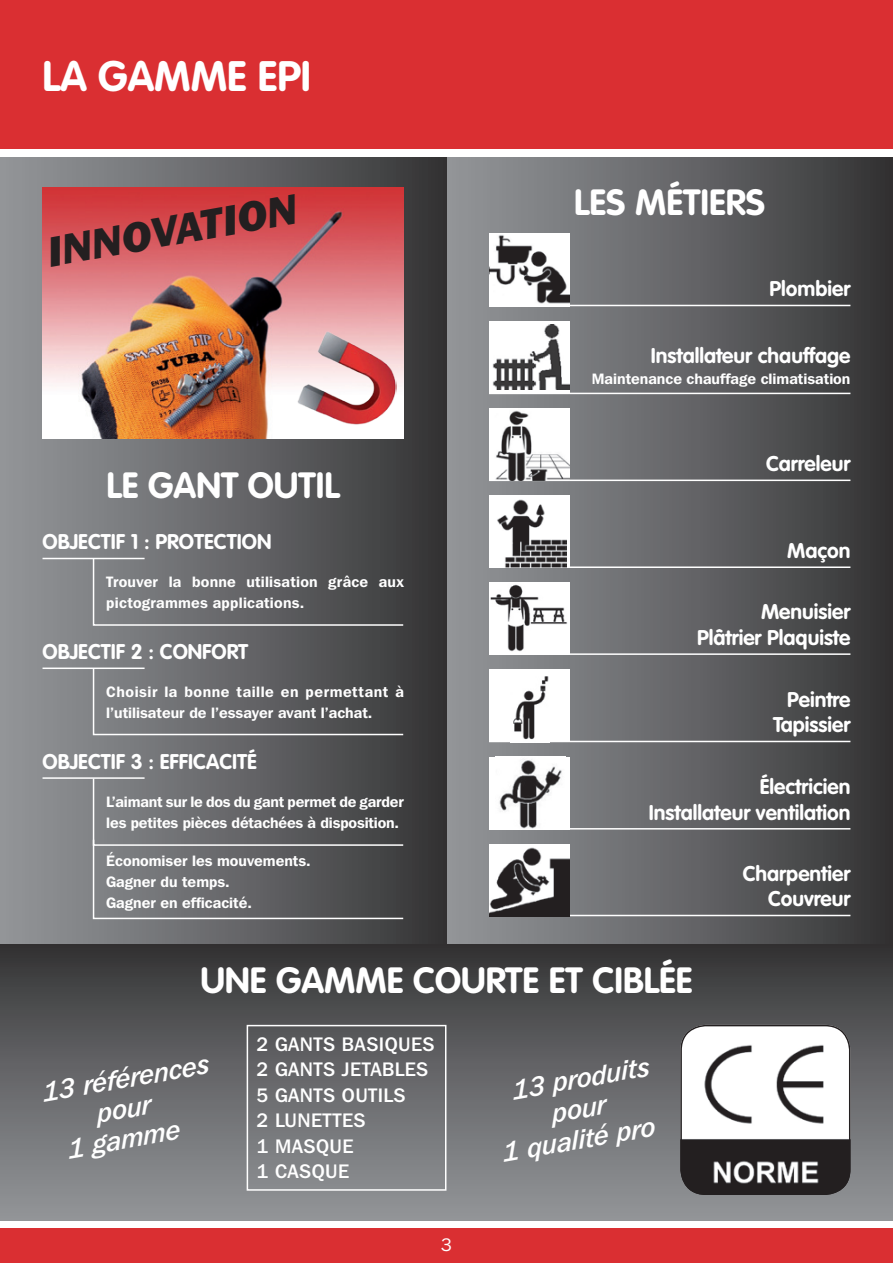
<style>
.page{position:relative;width:893px;height:1263px;background:#fff}
.page>*{position:absolute;margin:0;border:0;box-sizing:border-box;transform-origin:0 0}
.t1{font:700 42px "VAG Rounded";color:#fff}
.t2{font:italic 800 42px "Franklin Gothic IT Cby BT";color:#231f20}
.t3{font:700 36px "VAG Rounded";color:#fff}
.t4{font:italic 27px "Franklin Gothic IT Cby BT Med Ital";color:#fff}
.t5{font:700 21px/25.5px "VAG Rounded";color:#fff;text-align:right}
.t6{font:500 19.5px/25.5px "Franklin Gothic IT Cby BT";letter-spacing:.02em;color:#fff}
.t7{font:18px "Franklin Gothic IT Cby BT";color:#fff}
.t8{font:600 15px/21px "Franklin Gothic IT Cby BT";color:#fff}
.t9{font:600 15px/21px "Franklin Gothic IT Cby BT";letter-spacing:.03em;color:#fff}
</style>
<div class="page">
<div style="left:0;top:1229px;width:893px;height:34px;background:#da2f32"></div>
<div style="left:446px;top:157px;width:447px;height:795px;background:linear-gradient(to right,#989a9e,#353536)"></div>
<div style="left:0;top:0;width:893px;height:149px;background:#da2f32"></div>
<div style="left:0;top:157px;width:446px;height:795px;background:linear-gradient(to right,#97989c,#363637)"></div>
<div style="left:0;top:944px;width:893px;height:276px;background:linear-gradient(to bottom,#363637,#95989b)"></div>
<hr style="left:489px;top:305px;width:361px;height:1px;background:#fff">
<hr style="left:489px;top:393px;width:361px;height:1px;background:#fff">
<hr style="left:489px;top:480px;width:361px;height:1px;background:#fff">
<hr style="left:489px;top:566px;width:361px;height:2px;background:#fff">
<hr style="left:489px;top:653px;width:361px;height:2px;background:#fff">
<hr style="left:489px;top:741px;width:361px;height:1px;background:#fff">
<hr style="left:489px;top:828px;width:361px;height:1px;background:#fff">
<hr style="left:489px;top:915px;width:361px;height:1px;background:#fff">
<div style="left:247px;top:1025px;width:199px;height:166px;border:2px solid #fff"></div>
<hr style="left:43px;top:558px;width:102px;height:1px;background:#fff">
<hr style="left:43px;top:667px;width:102px;height:2px;background:#fff">
<hr style="left:43px;top:777px;width:102px;height:2px;background:#fff">
<svg style="left:92px;top:557px;width:313px;height:69px;background:#666669"></svg>
<svg style="left:92px;top:666px;width:313px;height:70px;background:#666669"></svg>
<svg style="left:92px;top:777px;width:313px;height:143px;background:#656668"></svg>
<img style="left:489px;top:234px;width:81px;height:71px">
<div style="left:489px;top:321px;width:81px;height:72px;background:#fff"></div>
<img style="left:492px;top:324px;width:77px;height:65px">
<div style="left:489px;top:408px;width:81px;height:72px;background:#fff"></div>
<img style="left:495px;top:410px;width:75px;height:70px">
<div style="left:489px;top:495px;width:81px;height:73px;background:#fff"></div>
<img style="left:497px;top:499px;width:70px;height:69px">
<div style="left:489px;top:583px;width:81px;height:72px;background:#fff"></div>
<img style="left:490px;top:584px;width:78px;height:67px">
<div style="left:489px;top:670px;width:81px;height:72px;background:#fff"></div>
<img style="left:513px;top:676px;width:36px;height:64px">
<div style="left:489px;top:757px;width:81px;height:72px;background:#fff"></div>
<img style="left:499px;top:759px;width:63px;height:70px">
<img style="left:489px;top:844px;width:81px;height:72px">
<img style="left:43px;top:187px;width:361px;height:251px">
<img style="left:296px;top:326px;width:100px;height:101px">
<img style="left:680px;top:1025px;width:170px;height:170px">
<div style="left:680px;top:1025px;width:170px;height:170px;border:2px solid #231f20;border-radius:25px"></div>
<h1 class="t1" style="left:43px;top:51px;width:270px">LA GAMME EPI</h1>
<h1 class="t2" style="left:44px;top:227px;width:254px;rotate:-10deg">INNOVATION</h1>
<h2 class="t3" style="left:107px;top:465px;width:235px">LE GANT OUTIL</h2>
<h3 class="t5" style="left:43px;top:529px;width:230px">OBJECTIF 1 : PROTECTION</h3>
<p class="t8" style="left:106px;top:571px;width:299px">Trouver la bonne utilisation grâce aux pictogrammes applications.</p>
<h3 class="t5" style="left:43px;top:639px;width:207px">OBJECTIF 2 : CONFORT</h3>
<p class="t9" style="left:106px;top:681px;width:299px">Choisir la bonne taille en permettant à l’utilisateur de l’essayer avant l’achat.</p>
<h3 class="t5" style="left:43px;top:748px;width:216px">OBJECTIF 3 : EFFICACITÉ</h3>
<p class="t8" style="left:106px;top:791px;width:299px">L’aimant sur le dos du gant permet de garder les petites pièces détachées à disposition.</p>
<p class="t8" style="left:106px;top:850px;width:206px">Économiser les mouvements.<br>Gagner du temps.<br>Gagner en efficacité.</p>
<h2 class="t3" style="left:574px;top:181px;width:192px">LES MÉTIERS</h2>
<h3 class="t5" style="left:770px;top:276px;width:82px">Plombier</h3>
<h3 class="t5" style="left:651px;top:343px;width:201px">Installateur chauffage</h3>
<p class="t8" style="left:592px;top:368px;width:260px">Maintenance chauffage climatisation</p>
<h3 class="t5" style="left:766px;top:451px;width:86px">Carreleur</h3>
<h3 class="t5" style="left:787px;top:538px;width:65px">Maçon</h3>
<h3 class="t5" style="left:697px;top:599px;width:155px">Menuisier<br>Plâtrier Plaquiste</h3>
<h3 class="t5" style="left:773px;top:686px;width:79px">Peintre<br>Tapissier</h3>
<h3 class="t5" style="left:649px;top:774px;width:203px">Électricien<br>Installateur ventilation</h3>
<h3 class="t5" style="left:743px;top:860px;width:109px">Charpentier<br>Couvreur</h3>
<h2 class="t3" style="left:201px;top:960px;width:493px">UNE GAMME COURTE ET CIBLÉE</h2>
<h3 class="t4" style="left:39px;top:1076px;width:170px;rotate:-10deg">13 références</h3>
<h3 class="t4" style="left:93px;top:1097px;width:56px;rotate:-10deg">pour</h3>
<h3 class="t4" style="left:64px;top:1133px;width:115px;rotate:-10deg">1 gamme</h3>
<h3 class="t6" style="left:257px;top:1030px;width:179px">2 GANTS BASIQUES<br>2 GANTS JETABLES<br>5 GANTS OUTILS<br>2 LUNETTES<br>1 MASQUE<br>1 CASQUE</h3>
<p class="t7" style="left:441px;top:1233px;width:12px">3</p>
<h3 class="t4" style="left:509px;top:1074px;width:140px;rotate:-10deg">13 produits</h3>
<h3 class="t4" style="left:548px;top:1097px;width:56px;rotate:-10deg">pour</h3>
<h3 class="t4" style="left:499px;top:1136px;width:156px;rotate:-10deg">1 qualité pro</h3>
</div>
